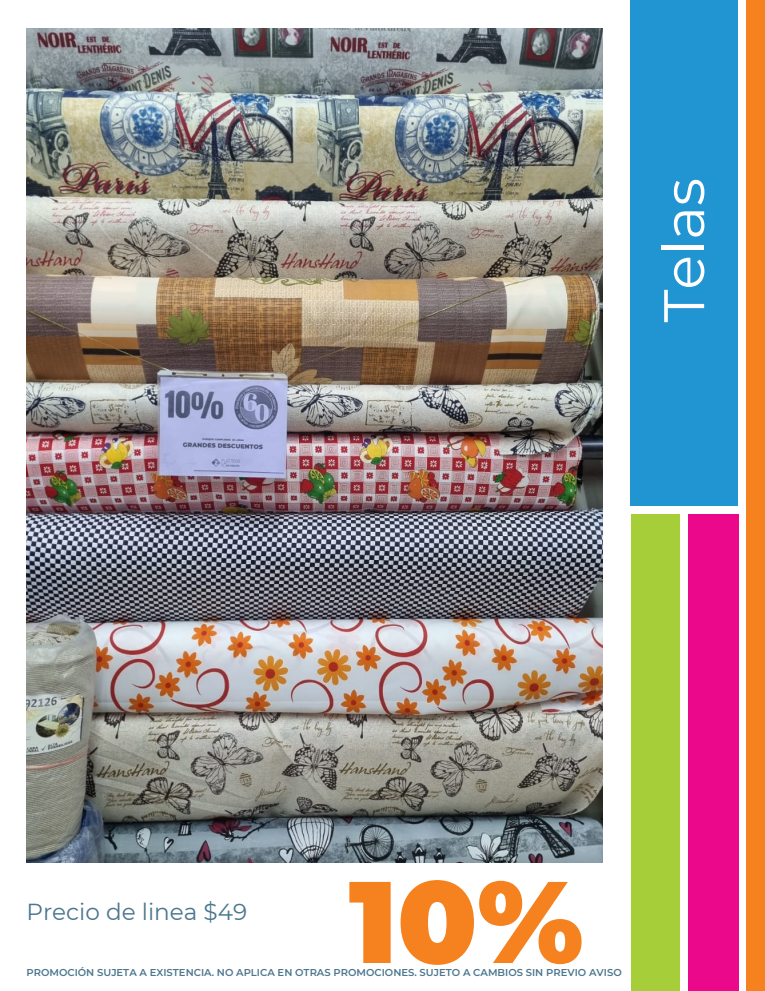
<style>
.page{position:relative;width:765px;height:991px;background:#fff}
.page>*{position:absolute;margin:0;border:0;box-sizing:border-box;transform-origin:0 0}
.t1{font:900 115.72px "Montserrat";color:#f5821f}
.t2{font:57.12px "Montserrat";color:#fff}
.t3{font:23.12px "Montserrat";color:#4c778e}
.t4{font:600 10px "Montserrat";color:#4c778e}
</style>
<div class="page">
<div style="left:631px;top:514px;width:48px;height:476px;background:#a6ce38"></div>
<div style="left:630px;top:0;width:108px;height:505px;background:#2194d2"></div>
<div style="left:688px;top:514px;width:50px;height:476px;background:#eb088b"></div>
<div style="left:746px;top:0;width:19px;height:990px;background:#f5811f"></div>
<img style="left:26px;top:29px;width:576px;height:833px">
<p class="t2" style="left:649px;top:322px;width:146px;rotate:-90deg">Telas</p>
<p class="t3" style="left:26px;top:897px;width:222px">Precio de linea $49</p>
<p class="t1" style="left:349px;top:850px;width:236px">10%</p>
<p class="t4" style="left:26px;top:966px;width:597px">PROMOCIÓN SUJETA A EXISTENCIA. NO APLICA EN OTRAS PROMOCIONES. SUJETO A CAMBIOS SIN PREVIO AVISO</p>
</div>
